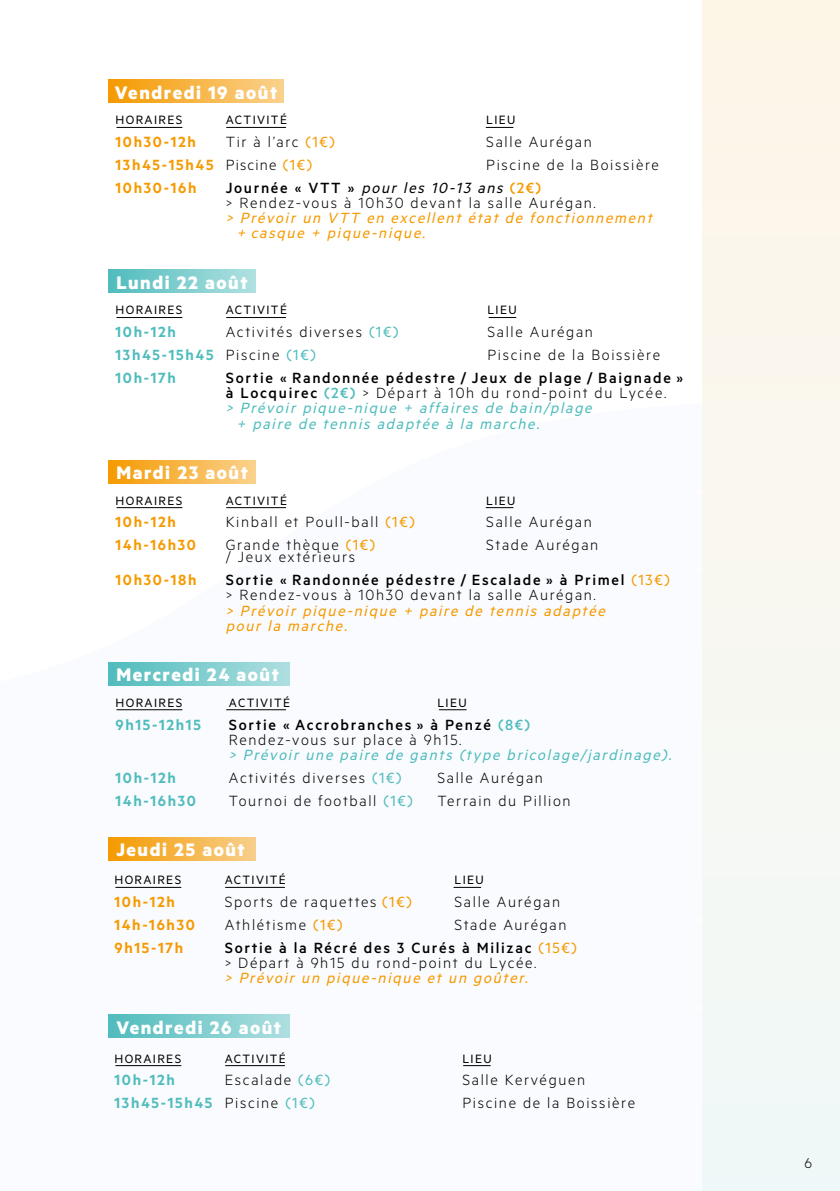
<style>
.page{position:relative;width:840px;height:1191px;background:#fff}
.page>*{position:absolute;margin:0;border:0;box-sizing:border-box;transform-origin:0 0}
.t1{font:700 20.4px "Metric";letter-spacing:.075em;color:#fff}
.t2{font:300 16.6px/15.2px "Metric";letter-spacing:.1em;color:#000}
.t3{font:500 16.6px/15.2px "Metric";letter-spacing:.1em;color:#000}
.t4{font:italic 16.6px/15.2px "Metric";color:#f59a00}
.t5{font:italic 16.6px "Metric";color:#50bcbd}
.t6{font:600 16.6px "Metric";letter-spacing:.1em;color:#50bcbd}
.t7{font:600 16.6px "Metric";letter-spacing:.1em;color:#f59a00}
.t8{font:300 16px "Metric";color:#000}
.t9{font:13.6px "Metric";letter-spacing:.1em;color:#000}
.s1{font-weight:400;color:#f59a00}
.s2{font-weight:300;color:#000}
.s3{font-weight:400}
.s4{font-weight:500}
.s5{font-weight:400;font-style:italic}
.s6{font-weight:500;color:#f59a00}
.s7{font-weight:400;color:#50bcbd}
.s8{font-weight:500;color:#50bcbd}
.s9{font-weight:300}
.s10{color:#50bcbd}
</style>
<div class="page">
<hr style="left:701px;top:403px;width:1px;height:788px;background:#50bcbd">
<div style="left:108px;top:269px;width:148px;height:24px;background:linear-gradient(to right,#50bcbd,#b0e0e1)"></div>
<hr style="left:116px;top:317px;width:66px;height:1px;background:#000">
<hr style="left:226px;top:317px;width:60px;height:1px;background:#000">
<svg style="left:488px;top:317px;width:28px;height:1px"></svg>
<div style="left:108px;top:661px;width:181px;height:24px;background:linear-gradient(to right,#50bcbd,#aedee1)"></div>
<hr style="left:116px;top:709px;width:66px;height:1px;background:#000">
<hr style="left:226px;top:709px;width:60px;height:1px;background:#000">
<svg style="left:439px;top:709px;width:27px;height:1px"></svg>
<div style="left:108px;top:459px;width:148px;height:24px;background:linear-gradient(to right,#f59a00,#fad18d)"></div>
<hr style="left:116px;top:507px;width:66px;height:1px;background:#000">
<hr style="left:226px;top:507px;width:60px;height:1px;background:#000">
<svg style="left:485px;top:507px;width:28px;height:1px"></svg>
<div style="left:108px;top:79px;width:175px;height:24px;background:linear-gradient(to right,#f59a00,#fad18d)"></div>
<hr style="left:116px;top:127px;width:66px;height:1px;background:#000">
<hr style="left:226px;top:127px;width:60px;height:1px;background:#000">
<svg style="left:485px;top:127px;width:28px;height:1px"></svg>
<div style="left:702px;top:0;width:137px;height:1191px;background:#f8f7f0"></div>
<div style="left:108px;top:1014px;width:181px;height:24px;background:linear-gradient(to right,#50bcbd,#aedee1)"></div>
<hr style="left:115px;top:1065px;width:66px;height:1px;background:#000">
<hr style="left:225px;top:1065px;width:60px;height:1px;background:#000">
<svg style="left:463px;top:1065px;width:27px;height:1px"></svg>
<div style="left:108px;top:836px;width:148px;height:24px;background:linear-gradient(to right,#f59a00,#f7cf8c)"></div>
<hr style="left:115px;top:887px;width:66px;height:1px;background:#000">
<hr style="left:225px;top:887px;width:60px;height:1px;background:#000">
<svg style="left:453px;top:887px;width:28px;height:1px"></svg>
<p class="t1" style="left:115px;top:80px;width:164px">Vendredi 19 août</p>
<p class="t9" style="left:115px;top:112px;width:68px">HORAIRES</p>
<p class="t9" style="left:225px;top:112px;width:63px">ACTIVITÉ</p>
<p class="t9" style="left:486px;top:112px;width:31px">LIEU</p>
<p class="t7" style="left:115px;top:132px;width:82px">10h30-12h</p>
<p class="t2" style="left:225px;top:134px;width:111px">Tir à l’arc <span class="s1">(1€)</span></p>
<p class="t2" style="left:486px;top:134px;width:107px">Salle Aurégan</p>
<p class="t7" style="left:115px;top:155px;width:198px">13h45-15h45 <span class="s2">Piscine</span> <span class="s3">(1€)</span></p>
<p class="t2" style="left:486px;top:157px;width:174px">Piscine de la Boissière</p>
<p class="t7" style="left:115px;top:178px;width:82px">10h30-16h</p>
<p class="t2" style="left:225px;top:180px;width:371px"><span class="s4">Journée « VTT »</span> <span class="s5">pour les 10-13 ans</span><span class="s6">(2€)<br></span>&gt; Rendez-vous à 10h30 devant la salle Aurégan.</p>
<p class="t4" style="left:236px;top:210px;width:421px;text-indent:-11px">&gt; Prévoir un VTT en excellent état de fonctionnement + casque + pique-nique.</p>
<p class="t1" style="left:116px;top:270px;width:133px">Lundi 22 août</p>
<p class="t9" style="left:115px;top:302px;width:68px">HORAIRES</p>
<p class="t9" style="left:225px;top:302px;width:63px">ACTIVITÉ</p>
<p class="t9" style="left:487px;top:302px;width:31px">LIEU</p>
<p class="t6" style="left:115px;top:322px;width:62px">10h-12h</p>
<p class="t2" style="left:225px;top:324px;width:174px">Activités diverses <span class="s7">(1€)</span></p>
<p class="t2" style="left:487px;top:324px;width:107px">Salle Aurégan</p>
<p class="t6" style="left:115px;top:345px;width:202px">13h45-15h45 <span class="s2">Piscine</span> <span class="s3">(1€)</span></p>
<p class="t2" style="left:487px;top:347px;width:174px">Piscine de la Boissière</p>
<p class="t6" style="left:115px;top:368px;width:62px">10h-17h</p>
<p class="t3" style="left:225px;top:370px;width:458px">Sortie « Randonnée pédestre / Jeux de plage / Baignade »</p>
<p class="t2" style="left:225px;top:385px;width:442px"><span class="s4">à Locquirec</span> <span class="s8">(2€)</span> &gt; Départ à 10h du rond-point du Lycée.</p>
<p class="t5" style="left:225px;top:398px;width:371px">&gt; Prévoir pique-nique + affaires de bain/plage</p>
<p class="t5" style="left:236px;top:414px;width:308px">+ paire de tennis adaptée à la marche.</p>
<p class="t1" style="left:116px;top:460px;width:133px">Mardi 23 août</p>
<p class="t9" style="left:115px;top:492px;width:68px">HORAIRES</p>
<p class="t9" style="left:225px;top:492px;width:63px">ACTIVITÉ</p>
<p class="t9" style="left:486px;top:492px;width:31px">LIEU</p>
<p class="t7" style="left:115px;top:512px;width:62px">10h-12h</p>
<p class="t2" style="left:225px;top:514px;width:190px">Kinball et Poull-ball <span class="s1">(1€)</span></p>
<p class="t2" style="left:486px;top:514px;width:107px">Salle Aurégan</p>
<p class="t7" style="left:115px;top:535px;width:82px">14h-16h30</p>
<p class="t2" style="left:225px;top:538px;width:151px;line-height:12px">Grande thèque <span class="s1">(1€) </span>/ Jeux extérieurs</p>
<p class="t2" style="left:486px;top:537px;width:114px">Stade Aurégan</p>
<p class="t7" style="left:115px;top:570px;width:82px">10h30-18h</p>
<p class="t3" style="left:225px;top:572px;width:445px">Sortie « Randonnée pédestre / Escalade » à Primel <span class="s1">(13€) </span><span class="s9">&gt; Rendez-vous à 10h30 devant la salle Aurégan.</span></p>
<p class="t4" style="left:225px;top:602px;width:384px">&gt; Prévoir pique-nique + paire de tennis adaptée pour la marche.</p>
<p class="t1" style="left:116px;top:662px;width:164px">Mercredi 24 août</p>
<p class="t9" style="left:115px;top:694px;width:68px">HORAIRES</p>
<p class="t9" style="left:229px;top:694px;width:63px">ACTIVITÉ</p>
<p class="t9" style="left:437px;top:694px;width:31px">LIEU</p>
<p class="t6" style="left:115px;top:714px;width:87px">9h15-12h15</p>
<p class="t3" style="left:229px;top:716px;width:302px">Sortie « Accrobranches » à Penzé <span class="s10">(8€)<br></span><span class="s9">Rendez-vous sur place à 9h15.</span></p>
<p class="t5" style="left:229px;top:745px;width:448px">&gt; Prévoir une paire de gants (type bricolage/jardinage).</p>
<p class="t6" style="left:115px;top:767px;width:62px">10h-12h</p>
<p class="t2" style="left:229px;top:769px;width:174px">Activités diverses <span class="s7">(1€)</span></p>
<p class="t2" style="left:437px;top:769px;width:107px">Salle Aurégan</p>
<p class="t6" style="left:115px;top:790px;width:82px">14h-16h30</p>
<p class="t2" style="left:229px;top:792px;width:185px">Tournoi de football <span class="s7">(1€)</span></p>
<p class="t2" style="left:437px;top:792px;width:135px">Terrain du Pillion</p>
<p class="t1" style="left:116px;top:837px;width:130px">Jeudi 25 août</p>
<p class="t9" style="left:114px;top:872px;width:68px">HORAIRES</p>
<p class="t9" style="left:224px;top:872px;width:63px">ACTIVITÉ</p>
<p class="t9" style="left:454px;top:872px;width:31px">LIEU</p>
<p class="t7" style="left:114px;top:892px;width:62px">10h-12h</p>
<p class="t2" style="left:224px;top:893px;width:188px">Sports de raquettes <span class="s1">(1€)</span></p>
<p class="t2" style="left:454px;top:893px;width:107px">Salle Aurégan</p>
<p class="t7" style="left:114px;top:915px;width:82px">14h-16h30</p>
<p class="t2" style="left:224px;top:916px;width:119px">Athlétisme <span class="s1">(1€)</span></p>
<p class="t2" style="left:454px;top:916px;width:114px">Stade Aurégan</p>
<p class="t7" style="left:114px;top:938px;width:70px">9h15-17h</p>
<p class="t2" style="left:224px;top:939px;width:353px"><span class="s4">Sortie à la Récré des 3 Curés à Milizac</span> <span class="s1">(15€) </span>&gt; Départ à 9h15 du rond-point du Lycée.</p>
<p class="t4" style="left:224px;top:970px;width:308px">&gt; Prévoir un pique-nique et un goûter.</p>
<p class="t1" style="left:116px;top:1014px;width:166px">Vendredi 26 août</p>
<p class="t9" style="left:114px;top:1050px;width:68px">HORAIRES</p>
<p class="t9" style="left:224px;top:1050px;width:63px">ACTIVITÉ</p>
<p class="t9" style="left:462px;top:1050px;width:31px">LIEU</p>
<p class="t6" style="left:114px;top:1070px;width:62px">10h-12h</p>
<p class="t2" style="left:224px;top:1072px;width:107px">Escalade <span class="s7">(6€)</span></p>
<p class="t2" style="left:462px;top:1072px;width:124px">Salle Kervéguen</p>
<p class="t6" style="left:114px;top:1093px;width:202px">13h45-15h45 <span class="s2">Piscine</span> <span class="s3">(1€)</span></p>
<p class="t2" style="left:462px;top:1094px;width:174px">Piscine de la Boissière</p>
<p class="t8" style="left:804px;top:1153px;width:9px">6</p>
</div>
